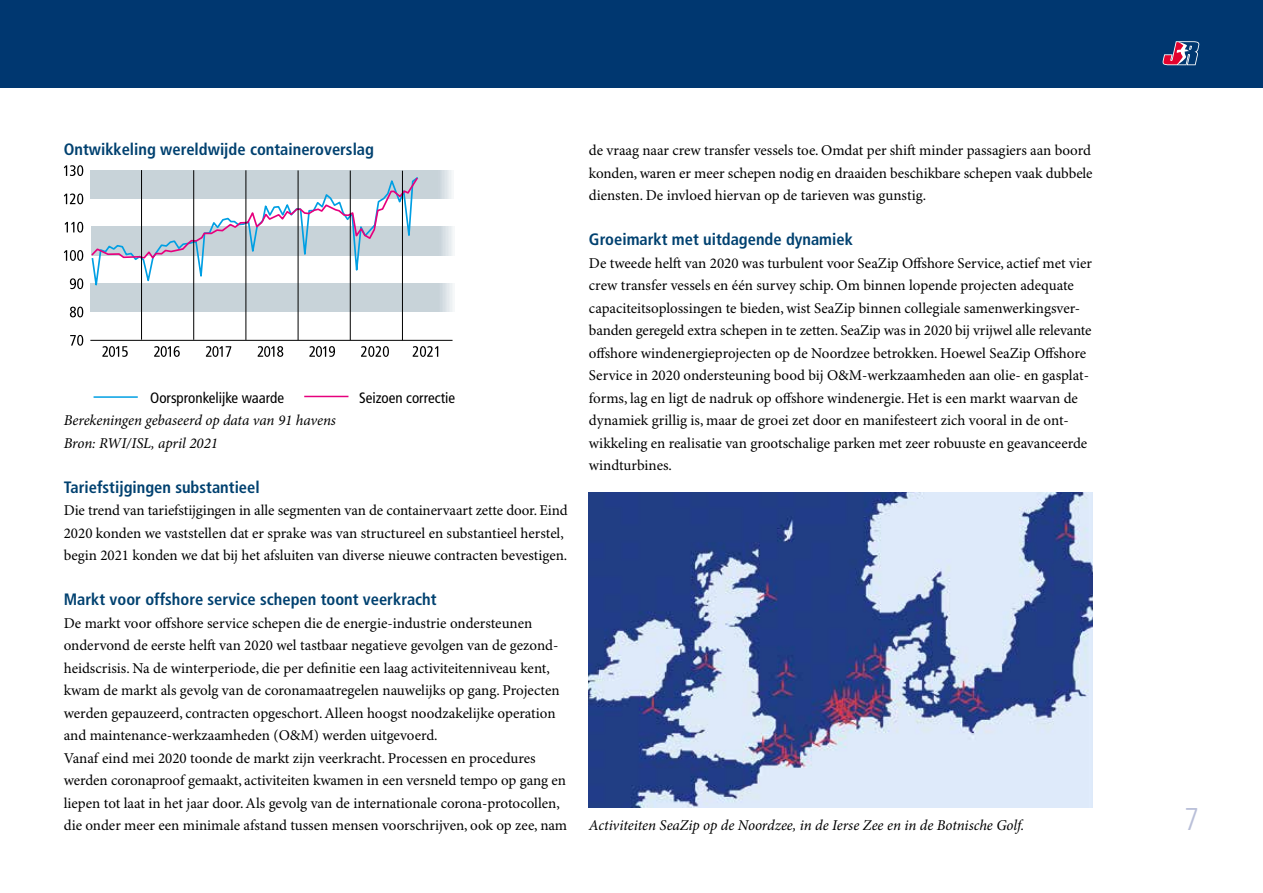
<style>
.page{position:relative;width:1263px;height:893px;background:#fff}
.page>*{position:absolute;margin:0;border:0;box-sizing:border-box;transform-origin:0 0}
.t1{font:300 condensed 31.5px "Frutiger";color:#bac0d9}
.t2{font:700 condensed 16.5px "Frutiger";color:#004170}
.t3{font:15px/22.5px "Minion Pro";letter-spacing:-.005em;color:#000}
.t4{font:italic 15px/22.5px "Minion Pro";letter-spacing:-.005em;color:#000}
.t5{font:condensed 15px "Frutiger";color:#000}
</style>
<div class="page">
<div style="left:0;top:0;width:1263px;height:88px;background:#003770"></div>
<svg style="left:1162px;top:41px;width:37px;height:24px"></svg>
<div style="left:91px;top:283px;width:362px;height:29px;background:#c8d3d9"></div>
<svg style="left:420px;top:227px;width:33px;height:28px"></svg>
<svg style="left:90px;top:170px;width:362px;height:28px;background:#cad5da"></svg>
<svg style="left:64px;top:165px;width:19px;height:11px"></svg>
<svg style="left:64px;top:194px;width:19px;height:10px"></svg>
<svg style="left:65px;top:222px;width:18px;height:11px"></svg>
<svg style="left:64px;top:250px;width:19px;height:11px"></svg>
<svg style="left:70px;top:278px;width:13px;height:11px"></svg>
<svg style="left:70px;top:307px;width:13px;height:10px"></svg>
<svg style="left:70px;top:335px;width:13px;height:11px"></svg>
<svg style="left:102px;top:346px;width:26px;height:11px"></svg>
<svg style="left:154px;top:346px;width:26px;height:11px"></svg>
<svg style="left:206px;top:346px;width:25px;height:11px"></svg>
<svg style="left:258px;top:346px;width:25px;height:11px"></svg>
<svg style="left:309px;top:346px;width:26px;height:11px"></svg>
<svg style="left:361px;top:346px;width:28px;height:11px"></svg>
<svg style="left:413px;top:346px;width:25px;height:11px"></svg>
<hr style="left:90px;top:340px;width:362px;height:1px;background:#000">
<svg style="left:90px;top:175px;width:330px;height:122px"></svg>
<hr style="left:141px;top:170px;width:1px;height:170px;background:#000">
<hr style="left:193px;top:170px;width:1px;height:170px;background:#000">
<hr style="left:245px;top:170px;width:1px;height:170px;background:#000">
<hr style="left:298px;top:170px;width:1px;height:170px;background:#000">
<hr style="left:350px;top:171px;width:1px;height:169px;background:#000">
<hr style="left:402px;top:171px;width:1px;height:169px;background:#000">
<hr style="left:94px;top:396px;width:44px;height:2px;background:#009fe3">
<hr style="left:304px;top:396px;width:44px;height:1px;background:#e6007d">
<img style="left:589px;top:493px;width:504px;height:315px">
<p class="t2" style="left:64px;top:140px;width:312px">Ontwikkeling wereldwijde containeroverslag</p>
<p class="t5" style="left:150px;top:389px;width:135px">Oorspronkelijke waarde</p>
<p class="t5" style="left:359px;top:389px;width:98px">Seizoen correctie</p>
<p class="t4" style="left:64px;top:409px;width:274px">Berekeningen gebaseerd op data van 91 havens<br>Bron: RWI/ISL, april 2021</p>
<p class="t2" style="left:64px;top:477px;width:197px">Tariefstijgingen substantieel</p>
<p class="t3" style="left:64px;top:500px;width:505px">Die trend van tariefstijgingen in alle segmenten van de containervaart zette door. Eind<br>2020 konden we vaststellen dat er sprake was van structureel en substantieel herstel, begin 2021 konden we dat bij het afsluiten van diverse nieuwe contracten bevestigen.</p>
<p class="t2" style="left:64px;top:590px;width:374px">Markt voor offshore service schepen toont veerkracht</p>
<p class="t3" style="left:64px;top:612px;width:505px">De markt voor offshore service schepen die de energie-industrie ondersteunen ondervond de eerste helft van 2020 wel tastbaar negatieve gevolgen van de gezond&shy;heidscrisis. Na de winterperiode, die per definitie een laag activiteitenniveau kent, kwam de markt als gevolg van de coronamaatregelen nauwelijks op gang. Projecten werden gepauzeerd, contracten opgeschort. Alleen hoogst noodzakelijke operation and maintenance-werkzaamheden (O&amp;M) werden uitgevoerd.<br>Vanaf eind mei 2020 toonde de markt zijn veerkracht. Processen en procedures werden coronaproof gemaakt, activiteiten kwamen in een versneld tempo op gang en liepen tot laat in het jaar door. Als gevolg van de internationale corona-protocollen, die onder meer een minimale afstand tussen mensen voorschrijven, ook op zee, nam</p>
<p class="t3" style="left:589px;top:140px;width:505px;text-align:justify">de vraag naar crew transfer vessels toe. Omdat per shift minder passagiers aan boord konden, waren er meer schepen nodig en draaiden beschikbare schepen vaak dubbele diensten. De invloed hiervan op de tarieven was gunstig.</p>
<p class="t2" style="left:589px;top:230px;width:265px">Groeimarkt met uitdagende dynamiek</p>
<p class="t3" style="left:589px;top:252px;width:504px">De tweede helft van 2020 was turbulent voor SeaZip Offshore Service, actief met vier crew transfer vessels en één survey schip. Om binnen lopende projecten adequate capaciteitsoplossingen te bieden, wist SeaZip binnen collegiale samenwerkingsver&shy;banden geregeld extra schepen in te zetten. SeaZip was in 2020 bij vrijwel alle relevante offshore windenergieprojecten op de Noordzee betrokken. Hoewel SeaZip Offshore Service in 2020 ondersteuning bood bij O&amp;M-werkzaamheden aan olie- en gasplat&shy;forms, lag en ligt de nadruk op offshore windenergie. Het is een markt waarvan de dynamiek grillig is, maar de groei zet door en manifesteert zich vooral in de ont&shy;wikkeling en realisatie van grootschalige parken met zeer robuuste en geavanceerde windturbines.</p>
<p class="t4" style="left:589px;top:814px;width:437px">Activiteiten SeaZip op de Noordzee, in de Ierse Zee en in de Botnische Golf.</p>
<h1 class="t1" style="left:1184px;top:801px;width:17px">7</h1>
</div>
